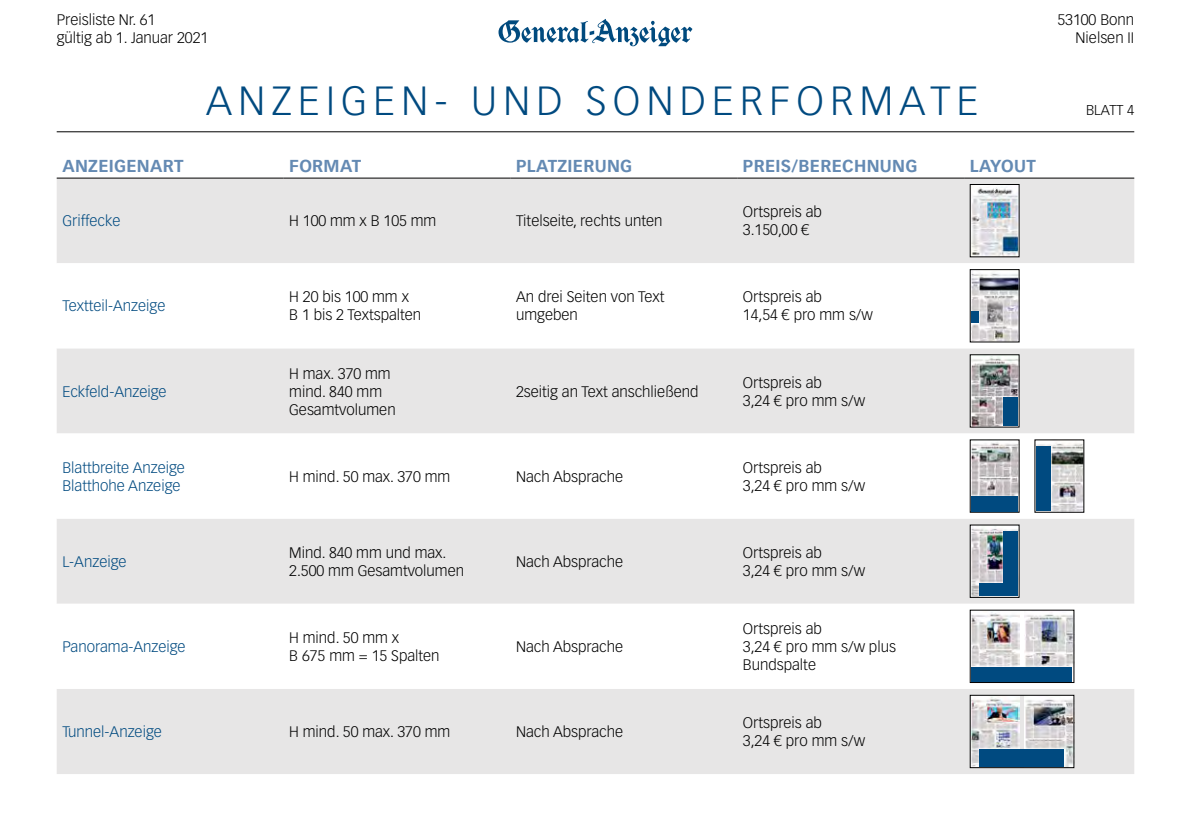
<style>
.page{position:relative;width:1191px;height:840px;background:#fff}
.page>*{position:absolute;margin:0;border:0;box-sizing:border-box;transform-origin:0 0}
.t1{font:300 40px "Vectora LT";letter-spacing:.16em;color:#004a80}
.t2{font:700 17px "Vectora LT";letter-spacing:.02em;color:#648ab3}
.t3{font:300 15px/18px "Vectora LT";color:#000}
.t4{font:300 15px/18px "Vectora LT";color:#004a80}
.t5{font:300 14px "Vectora LT";color:#000}
</style>
<div class="page">
<svg style="left:498px;top:19px;width:194px;height:27px"></svg>
<div style="left:57px;top:179px;width:1077px;height:594px;background:#e7e6e6"></div>
<svg style="left:57px;top:263px;width:1077px;height:425px"></svg>
<hr style="left:57px;top:178px;width:226px;height:1px;background:#000">
<hr style="left:283px;top:178px;width:227px;height:1px;background:#000">
<hr style="left:510px;top:178px;width:227px;height:1px;background:#000">
<hr style="left:737px;top:178px;width:227px;height:1px;background:#000">
<hr style="left:964px;top:178px;width:170px;height:1px;background:#000">
<img style="left:971px;top:186px;width:46px;height:69px">
<img style="left:971px;top:271px;width:46px;height:69px">
<div style="left:971px;top:311px;width:8px;height:12px;background:#004a80"></div>
<img style="left:971px;top:356px;width:46px;height:69px">
<div style="left:1002px;top:396px;width:15px;height:29px;background:#004a80"></div>
<img style="left:971px;top:441px;width:46px;height:55px">
<div style="left:971px;top:496px;width:46px;height:15px;background:#004a80"></div>
<img style="left:1036px;top:441px;width:46px;height:69px">
<div style="left:1036px;top:446px;width:15px;height:64px;background:#004a80"></div>
<img style="left:971px;top:526px;width:46px;height:69px">
<div style="left:979px;top:583px;width:38px;height:12px;background:#004a80"></div>
<div style="left:1003px;top:531px;width:14px;height:64px;background:#004a80"></div>
<img style="left:1024px;top:611px;width:48px;height:55px">
<img style="left:971px;top:611px;width:48px;height:55px">
<div style="left:971px;top:666px;width:101px;height:14px;background:#004a80"></div>
<img style="left:1024px;top:696px;width:48px;height:69px">
<img style="left:971px;top:696px;width:48px;height:69px">
<div style="left:969px;top:694px;width:105px;height:73px;border:1px solid #000"></div>
<div style="left:979px;top:749px;width:85px;height:17px;background:#004a80"></div>
<hr style="left:57px;top:131px;width:1077px;height:1px;background:#000">
<p class="t3" style="left:57px;top:11px;width:100px">Preisliste Nr. 61</p>
<p class="t3" style="left:1057px;top:11px;width:78px">53100 Bonn</p>
<p class="t3" style="left:57px;top:29px;width:153px">gültig ab 1. Januar 2021</p>
<p class="t3" style="left:1075px;top:29px;width:60px">Nielsen II</p>
<h1 class="t1" style="left:206px;top:78px;width:773px">ANZEIGEN- UND SONDERFORMATE</h1>
<p class="t2" style="left:62px;top:156px;width:123px">ANZEIGENART</p>
<p class="t2" style="left:289px;top:156px;width:73px">FORMAT</p>
<p class="t2" style="left:516px;top:156px;width:118px">PLATZIERUNG</p>
<p class="t2" style="left:743px;top:156px;width:176px">PREIS/BERECHNUNG</p>
<p class="t2" style="left:969px;top:156px;width:67px">LAYOUT</p>
<p class="t4" style="left:62px;top:212px;width:60px">Griffecke</p>
<p class="t3" style="left:289px;top:212px;width:149px">H 100 mm x B 105 mm</p>
<p class="t3" style="left:516px;top:212px;width:148px">Titelseite, rechts unten</p>
<p class="t3" style="left:743px;top:203px;width:80px">Ortspreis ab<br>3.150,00 €</p>
<p class="t4" style="left:62px;top:297px;width:105px">Textteil-Anzeige</p>
<p class="t3" style="left:289px;top:288px;width:134px">H 20 bis 100 mm x<br>B 1 bis 2 Textspalten</p>
<p class="t3" style="left:516px;top:288px;width:150px">An drei Seiten von Text umgeben</p>
<p class="t3" style="left:743px;top:288px;width:131px">Ortspreis ab<br>14,54 € pro mm s/w</p>
<p class="t4" style="left:62px;top:382px;width:106px">Eckfeld-Anzeige</p>
<p class="t3" style="left:289px;top:364px;width:108px">H max. 370 mm mind. 840 mm<br>Gesamtvolumen</p>
<p class="t3" style="left:516px;top:382px;width:184px">2seitig an Text anschließend</p>
<p class="t3" style="left:743px;top:373px;width:124px">Ortspreis ab<br>3,24 € pro mm s/w</p>
<p class="t4" style="left:62px;top:458px;width:124px">Blattbreite Anzeige<br>Blatthohe Anzeige</p>
<p class="t3" style="left:289px;top:467px;width:163px">H mind. 50 max. 370 mm</p>
<p class="t3" style="left:516px;top:467px;width:109px">Nach Absprache</p>
<p class="t3" style="left:743px;top:458px;width:124px">Ortspreis ab<br>3,24 € pro mm s/w</p>
<p class="t4" style="left:62px;top:552px;width:66px">L-Anzeige</p>
<p class="t3" style="left:289px;top:543px;width:176px">Mind. 840 mm und max.<br>2.500 mm Gesamtvolumen</p>
<p class="t3" style="left:516px;top:552px;width:109px">Nach Absprache</p>
<p class="t3" style="left:743px;top:543px;width:124px">Ortspreis ab<br>3,24 € pro mm s/w</p>
<p class="t4" style="left:62px;top:637px;width:125px">Panorama-Anzeige</p>
<p class="t3" style="left:289px;top:628px;width:152px">H mind. 50 mm x<br>B 675 mm = 15 Spalten</p>
<p class="t3" style="left:516px;top:637px;width:109px">Nach Absprache</p>
<p class="t3" style="left:743px;top:619px;width:154px">Ortspreis ab<br>3,24 € pro mm s/w plus<br>Bundspalte</p>
<p class="t4" style="left:62px;top:722px;width:101px">Tunnel-Anzeige</p>
<p class="t3" style="left:289px;top:722px;width:163px">H mind. 50 max. 370 mm</p>
<p class="t3" style="left:516px;top:722px;width:109px">Nach Absprache</p>
<p class="t3" style="left:743px;top:713px;width:124px">Ortspreis ab<br>3,24 € pro mm s/w</p>
<p class="t5" style="left:1086px;top:102px;width:50px">BLATT 4</p>
</div>
